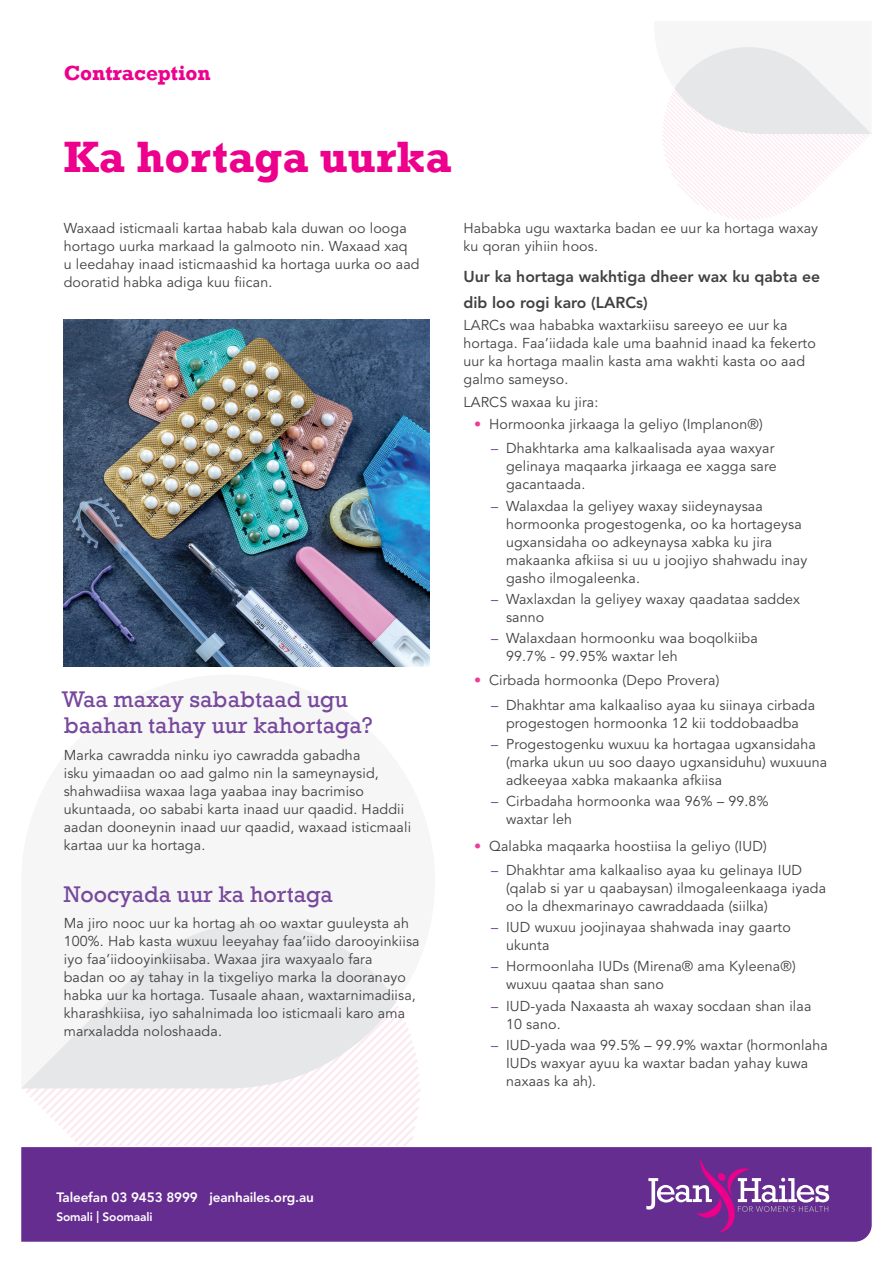
<style>
.page{position:relative;width:893px;height:1263px;background:#fff}
.page>*{position:absolute;margin:0;border:0;box-sizing:border-box;transform-origin:0 0}
.t1{font:700 45px "Rockwell";color:#ec008c}
.t2{font:23.25px/26.2px "Rockwell";color:#77489d}
.t3{font:700 21px "Rockwell";color:#ec008c}
.t4{font:800 15.75px/26.2px "Avenir LT Std";color:#414042}
.t5{font:14.25px/18px "Avenir LT Std";letter-spacing:.01em;color:#414042}
.t6{font:800 13.5px "Avenir LT Std";letter-spacing:-.01em;color:#fff}
.t7{font:800 12px "Avenir LT Std";letter-spacing:-.01em;color:#fff}
.s1{color:#ee3d96}
.s2{color:#713f98}
</style>
<div class="page">
<div style="left:21px;top:1147px;width:851px;height:95px;background:#662d91"></div>
<svg style="left:646px;top:1157px;width:183px;height:76px;background:#7e429d"></svg>
<svg style="left:22px;top:1088px;width:399px;height:57px"></svg>
<svg style="left:22px;top:923px;width:374px;height:165px;fill:#e6e7e8"></svg>
<svg style="left:662px;top:47px;width:210px;height:173px"></svg>
<img style="left:64px;top:320px;width:365px;height:346px">
<h3 class="t3" style="left:64px;top:60px;width:148px">Contraception</h3>
<h1 class="t1" style="left:64px;top:129px;width:389px">Ka hortaga uurka</h1>
<p class="t5" style="left:64px;top:220px;width:357px">Waxaad isticmaali kartaa habab kala duwan oo looga hortago uurka markaad la galmooto nin. Waxaad xaq<br>u leedahay inaad isticmaashid ka hortaga uurka oo aad dooratid habka adiga kuu fiican.</p>
<h2 class="t2" style="left:62px;top:686px;width:312px">Waa maxay sababtaad ugu baahan tahay uur kahortaga?</h2>
<p class="t5" style="left:64px;top:746px;width:349px">Marka cawradda ninku iyo cawradda gabadha<br>isku yimaadan oo aad galmo nin la sameynaysid, shahwadiisa waxaa laga yaabaa inay bacrimiso ukuntaada, oo sababi karta inaad uur qaadid. Haddii aadan dooneynin inaad uur qaadid, waxaad isticmaali kartaa uur ka hortaga.</p>
<h2 class="t2" style="left:64px;top:881px;width:270px">Noocyada uur ka hortaga</h2>
<p class="t5" style="left:64px;top:914px;width:357px">Ma jiro nooc uur ka hortag ah oo waxtar guuleysta ah 100%. Hab kasta wuxuu leeyahay faa’iido darooyinkiisa iyo faa’iidooyinkiisaba. Waxaa jira waxyaalo fara<br>badan oo ay tahay in la tixgeliyo marka la dooranayo habka uur ka hortaga. Tusaale ahaan, waxtarnimadiisa, kharashkiisa, iyo sahalnimada loo isticmaali karo ama marxaladda noloshaada.</p>
<p class="t5" style="left:463px;top:220px;width:356px">Hababka ugu waxtarka badan ee uur ka hortaga waxay ku qoran yihiin hoos.</p>
<p class="t4" style="left:463px;top:263px;width:358px">Uur ka hortaga wakhtiga dheer wax ku qabta ee dib loo rogi karo (LARCs)</p>
<p class="t5" style="left:463px;top:317px;width:354px">LARCs waa hababka waxtarkiisu sareeyo ee uur ka hortaga. Faa’iidada kale uma baahnid inaad ka fekerto uur ka hortaga maalin kasta ama wakhti kasta oo aad galmo sameyso.</p>
<p class="t5" style="left:463px;top:393px;width:136px">LARCS waxaa ku jira:</p>
<p class="t5" style="left:474px;top:415px;width:290px"><span class="s1">•</span> Hormoonka jirkaaga la geliyo (Implanon®)</p>
<p class="t5" style="left:506px;top:440px;width:272px;text-indent:-15px"><span class="s2">–</span> Dhakhtarka ama kalkaalisada ayaa waxyar gelinaya maqaarka jirkaaga ee xagga sare gacantaada.</p>
<p class="t5" style="left:506px;top:497px;width:303px;text-indent:-15px"><span class="s2">–</span> Walaxdaa la geliyey waxay siideynaysaa hormoonka progestogenka, oo ka hortageysa ugxansidaha oo adkeynaysa xabka ku jira makaanka afkiisa si uu u joojiyo shahwadu inay gasho ilmogaleenka.</p>
<p class="t5" style="left:506px;top:590px;width:296px;text-indent:-15px"><span class="s2">–</span> Waxlaxdan la geliyey waxay qaadataa saddex sanno</p>
<p class="t5" style="left:506px;top:629px;width:253px;text-indent:-15px"><span class="s2">–</span> Walaxdaan hormoonku waa boqolkiiba<br>99.7% - 99.95% waxtar leh</p>
<p class="t5" style="left:474px;top:672px;width:247px"><span class="s1">•</span> Cirbada hormoonka (Depo Provera)</p>
<p class="t5" style="left:491px;top:696px;width:326px;text-align:center"><span class="s2">–</span> Dhakhtar ama kalkaaliso ayaa ku siinaya cirbada progestogen hormoonka 12 kii toddobaadba</p>
<p class="t5" style="left:506px;top:735px;width:323px;text-indent:-15px"><span class="s2">–</span> Progestogenku wuxuu ka hortagaa ugxansidaha (marka ukun uu soo daayo ugxansiduhu) wuxuuna adkeeyaa xabka makaanka afkiisa</p>
<p class="t5" style="left:506px;top:792px;width:264px;text-indent:-15px"><span class="s2">–</span> Cirbadaha hormoonka waa 96% – 99.8% waxtar leh</p>
<p class="t5" style="left:474px;top:837px;width:294px"><span class="s1">•</span> Qalabka maqaarka hoostiisa la geliyo (IUD)</p>
<p class="t5" style="left:506px;top:861px;width:322px;text-indent:-15px"><span class="s2">–</span> Dhakhtar ama kalkaaliso ayaa ku gelinaya IUD (qalab si yar u qaabaysan) ilmogaleenkaaga iyada oo la dhexmarinayo cawraddaada (siilka)</p>
<p class="t5" style="left:506px;top:919px;width:286px;text-indent:-15px"><span class="s2">–</span> IUD wuxuu joojinayaa shahwada inay gaarto ukunta</p>
<p class="t5" style="left:506px;top:958px;width:291px;text-indent:-15px"><span class="s2">–</span> Hormoonlaha IUDs (Mirena® ama Kyleena®) wuxuu qaataa shan sano</p>
<p class="t5" style="left:506px;top:997px;width:307px;text-indent:-15px"><span class="s2">–</span> IUD-yada Naxaasta ah waxay socdaan shan ilaa<br>10 sano.</p>
<p class="t5" style="left:506px;top:1036px;width:323px;text-indent:-15px"><span class="s2">–</span> IUD-yada waa 99.5% – 99.9% waxtar (hormonlaha<br>IUDs waxyar ayuu ka waxtar badan yahay kuwa naxaas ka ah).</p>
<p class="t6" style="left:56px;top:1189px;width:259px">Taleefan 03 9453 8999 jeanhailes.org.au</p>
<p class="t7" style="left:56px;top:1210px;width:98px">Somali | Soomaali</p>
</div>
